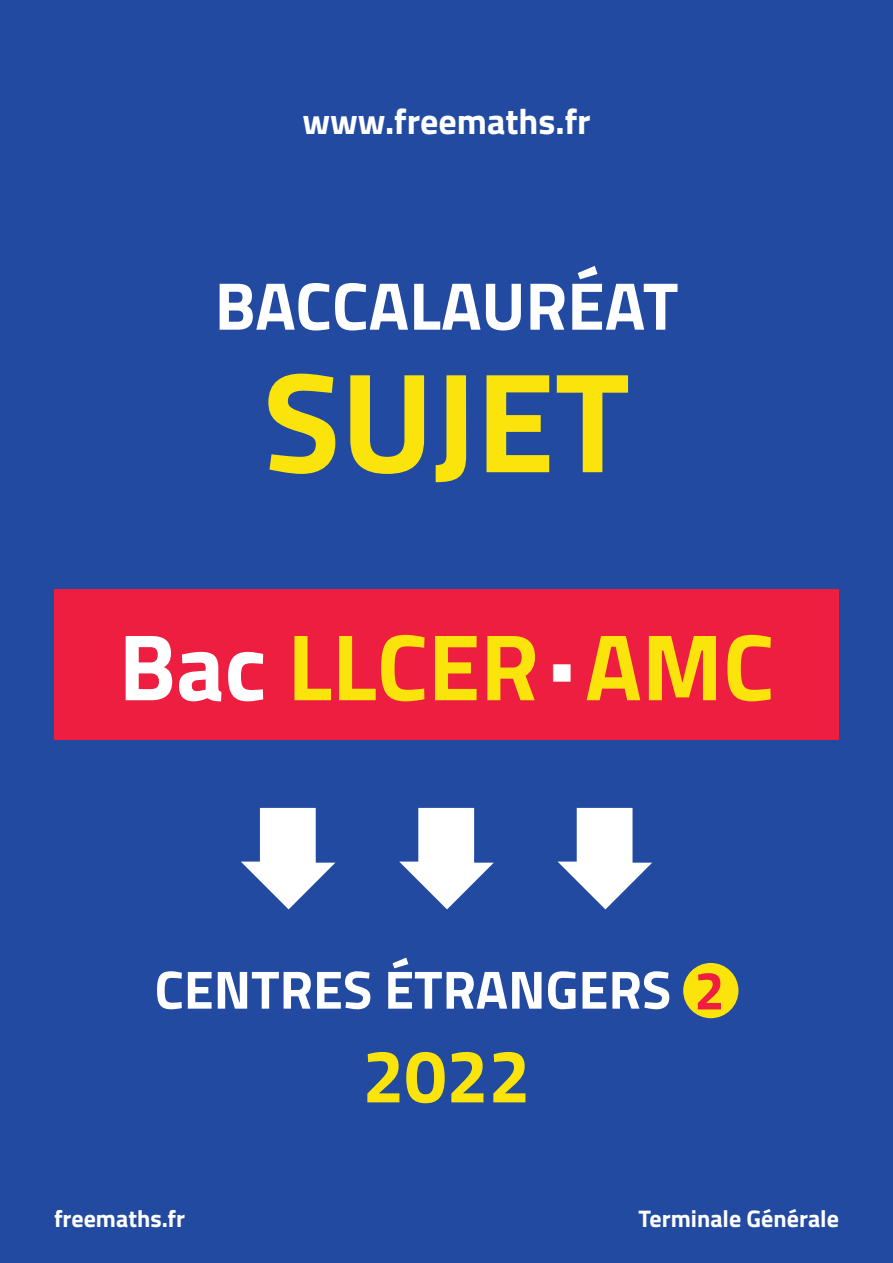
<style>
.page{position:relative;width:893px;height:1263px;background:#214aa0}
.page>*{position:absolute;margin:0;border:0;box-sizing:border-box;transform-origin:0 0}
.t1{font:700 142.5px "Titillium";color:#fbe30c}
.t2{font:700 94.5px "Titillium";color:#fbe30c}
.t3{font:700 75px "Titillium";color:#fbe30c}
.t4{font:700 67.5px "Titillium";color:#fff}
.t5{font:700 54px "Titillium";color:#fff}
.t6{font:700 36px "Titillium";color:#fff}
.t7{font:700 24px "Titillium";color:#fff}
.s1{color:#fff}
.s2{color:#ed1e40}
</style>
<div class="page">
<svg style="left:241px;top:808px;width:94px;height:101px"></svg>
<svg style="left:399px;top:808px;width:95px;height:101px"></svg>
<svg style="left:558px;top:808px;width:94px;height:101px"></svg>
<div style="left:54px;top:589px;width:785px;height:151px;background:#ed1e40"></div>
<div style="left:683px;top:963px;width:55px;height:55px;background:#fbe30c;border-radius:50%"></div>
<h3 class="t6" style="left:302px;top:94px;width:290px">www.freemaths.fr</h3>
<h3 class="t4" style="left:215px;top:254px;width:465px">BACCALAURÉAT</h3>
<h1 class="t1" style="left:263px;top:313px;width:368px">SUJET</h1>
<h2 class="t2" style="left:119px;top:595px;width:657px"><span class="s1">Bac</span> LLCER <sup>■</sup> AMC</h2>
<p class="t5" style="left:154px;top:948px;width:572px">CENTRES ÉTRANGERS <span class="s2">2</span></p>
<h3 class="t3" style="left:362px;top:1019px;width:169px">2022</h3>
<p class="t7" style="left:54px;top:1200px;width:133px">freemaths.fr</p>
<p class="t7" style="left:639px;top:1200px;width:202px">Terminale Générale</p>
</div>
